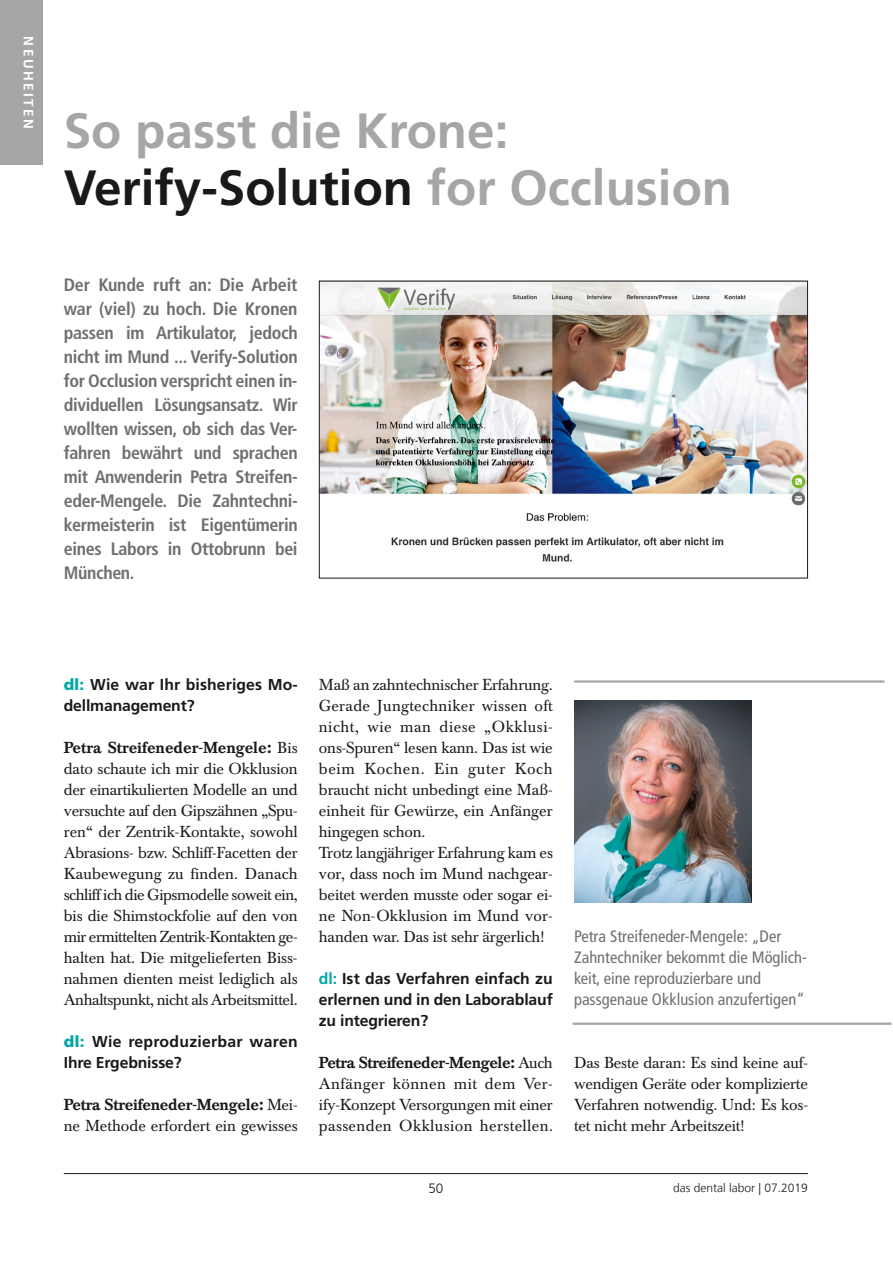
<style>
.page{position:relative;width:893px;height:1263px;background:#fff}
.page>*{position:absolute;margin:0;border:0;box-sizing:border-box;transform-origin:0 0}
.t1{font:700 49.5px/57px "Frutiger LT Std";color:#a6a6a7}
.t2{font:700 condensed 18px/24px "Frutiger LT Std";letter-spacing:-.02em;color:#6f6f6e;text-align:justify}
.t3{font:condensed 16.5px/21px "Frutiger LT Std";color:#6f6f6e}
.t4{font:15.75px/21px "Baskerville BE";letter-spacing:-.01em;color:#1a1918;text-align:justify}
.t5{font:700 15.75px/21px "Frutiger LT Std";letter-spacing:-.01em;color:#1a1918}
.t6{font:700 15.75px/21px "Frutiger LT Std";letter-spacing:.02em;color:#1a1918}
.t7{font:700 13.5px "Frutiger LT Std";letter-spacing:.18em;color:#fff}
.t8{font:300 13.5px "Frutiger LT Com";color:#1a1918}
.t9{font:300 12px "Frutiger LT Com";color:#1a1918}
.s1{color:#1a1918}
.s2{font-weight:900;color:#00a7a7}
.s3{font-weight:500}
.s4{color:#00a7a7}
</style>
<div class="page">
<hr style="left:64px;top:1173px;width:744px;height:1px;background:#1a1918">
<div style="left:0;top:0;width:43px;height:165px;background:#a6a6a7"></div>
<img style="left:574px;top:701px;width:178px;height:201px">
<img style="left:321px;top:283px;width:485px;height:279px">
<div style="left:319px;top:281px;width:489px;height:297px;border:1px solid #1a1918"></div>
<hr style="left:573px;top:1022px;width:318px;height:3px;background:#a6a6a7">
<hr style="left:574px;top:680px;width:310px;height:3px;background:#a6a6a7">
<p class="t7" style="left:37px;top:36px;width:94px;rotate:90deg">NEUHEITEN</p>
<h1 class="t1" style="left:64px;top:103px;width:670px">So passt die Krone:<br><span class="s1">Verify-Solution</span> for Occlusion</h1>
<p class="t2" style="left:64px;top:273px;width:235px">Der Kunde ruft an: Die Arbeit war (viel) zu hoch. Die Kronen passen im Artikulator, jedoch nicht im Mund ... Verify-Solution for Occlusion verspricht einen in&shy;dividuellen Lösungsansatz. Wir wollten wissen, ob sich das Ver&shy;fahren bewährt und sprachen mit Anwenderin Petra Streifen&shy;eder-Mengele. Die Zahntechni&shy;kermeisterin ist Eigentümerin eines Labors in Ottobrunn bei München.</p>
<p class="t5" style="left:64px;top:674px;width:235px"><span class="s2">dl:</span> Wie war Ihr bisheriges Mo&shy;dellmanagement?</p>
<p class="t4" style="left:64px;top:738px;width:235px"><span class="s3">Petra Streifeneder-Mengele:</span> Bis dato schaute ich mir die Okklusion der einartikulierten Modelle an und versuchte auf den Gipszähnen „Spu&shy;ren“ der Zentrik-Kontakte, sowohl Abrasions- bzw. Schliff-Facetten der Kaubewegung zu finden. Danach schliff ich die Gipsmodelle soweit ein, bis die Shimstockfolie auf den von mir ermittelten Zentrik-Kontakten ge&shy;halten hat. Die mitgelieferten Biss&shy;nahmen dienten meist lediglich als Anhaltspunkt, nicht als Arbeitsmittel.</p>
<p class="t6" style="left:64px;top:1031px;width:235px"><span class="s2">dl:</span> Wie reproduzierbar waren<br>Ihre Ergebnisse?</p>
<p class="t4" style="left:64px;top:1095px;width:235px"><span class="s3">Petra Streifeneder-Mengele:</span> Mei&shy;ne Methode erfordert ein gewisses</p>
<p class="t4" style="left:319px;top:675px;width:235px;text-align:left">Maß an zahntechnischer Erfahrung.<br>Gerade Jungtechniker wissen oft nicht, wie man diese „Okklusi&shy;ons-Spuren“ lesen kann. Das ist wie beim Kochen. Ein guter Koch braucht nicht unbedingt eine Maß&shy;einheit für Gewürze, ein Anfänger hingegen schon.<br>Trotz langjähriger Erfahrung kam es vor, dass noch im Mund nachgear&shy;beitet werden musste oder sogar ei&shy;ne Non-Okklusion im Mund vor&shy;handen war. Das ist sehr ärgerlich!</p>
<p class="t5" style="left:319px;top:968px;width:235px;text-align:justify"><span class="s4">dl:</span> Ist das Verfahren einfach zu erlernen und in den Laborablauf zu integrieren?</p>
<p class="t4" style="left:319px;top:1053px;width:236px"><span class="s3">Petra Streifeneder-Mengele:</span> Auch Anfänger können mit dem Ver&shy;ify-Konzept Versorgungen mit einer passenden Okklusion herstellen.</p>
<p class="t4" style="left:574px;top:1053px;width:235px">Das Beste daran: Es sind keine auf&shy;wendigen Geräte oder komplizierte Verfahren notwendig. Und: Es kos&shy;tet nicht mehr Arbeitszeit!</p>
<p class="t3" style="left:574px;top:926px;width:235px">Petra Streifeneder-Mengele: „Der Zahntechniker bekommt die Möglich&shy;keit, eine reproduzierbare und passgenaue Okklusion anzufertigen“</p>
<p class="t8" style="left:428px;top:1181px;width:17px">50</p>
<p class="t9" style="left:673px;top:1181px;width:136px">das dental labor | 07.2019</p>
</div>
